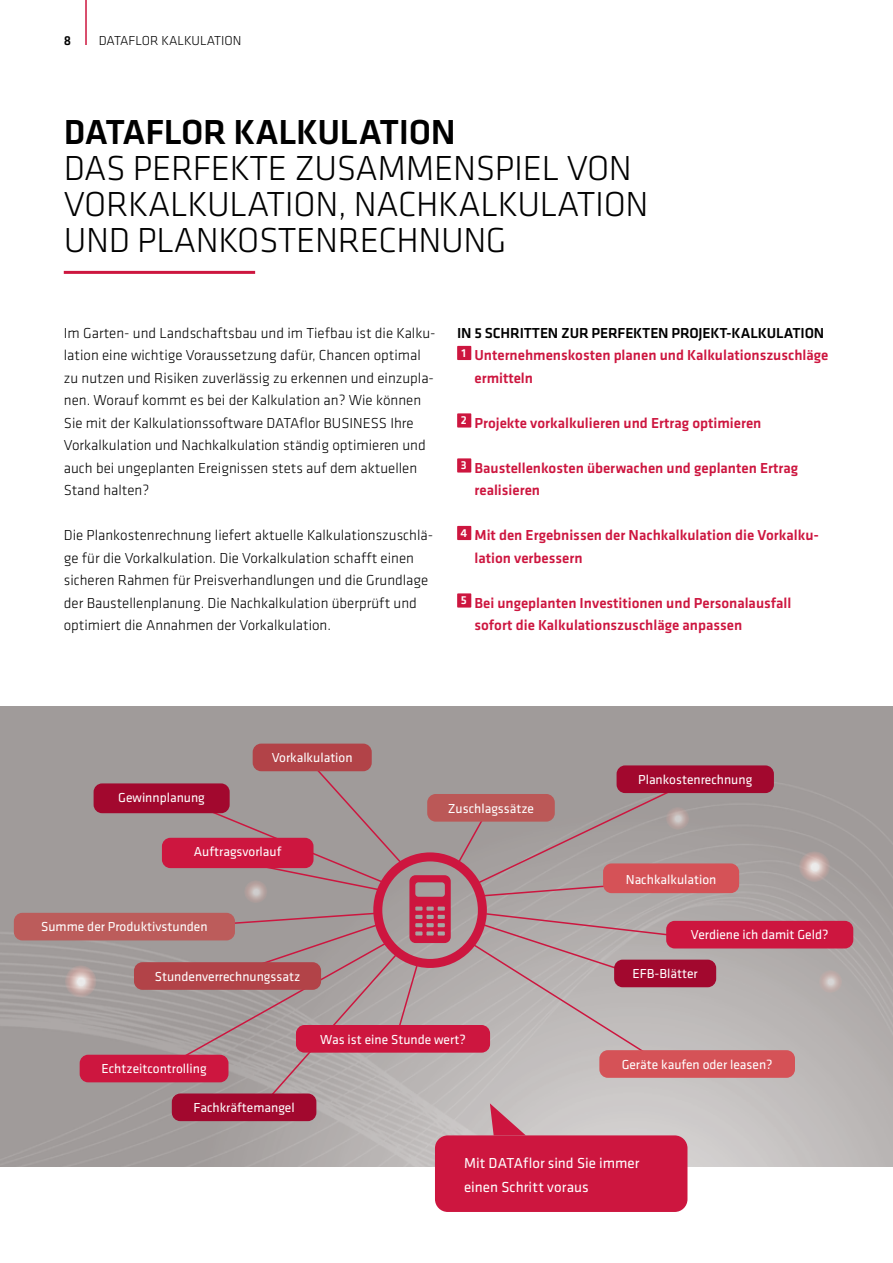
<style>
.page{position:relative;width:893px;height:1263px;background:#fff}
.page>*{position:absolute;margin:0;border:0;box-sizing:border-box;transform-origin:0 0}
.t1{font:300 36px/36px "GC Klavika Fein";letter-spacing:-.01em;color:#000}
.t2{font:500 36px "GC Klavika";letter-spacing:-.01em;color:#000}
.t3{font:300 15px/22.5px "GC Klavika Fein";color:#000}
.t4{font:500 15px/22.5px "GC Klavika";color:#cd163f}
.t5{font:500 15px "GC Klavika";letter-spacing:-.01em;color:#000}
.t6{font:15px/24px "GC Klavika";color:#fff}
.t7{font:13.5px "GC Klavika";color:#fff}
.t8{font:300 13.5px "GC Klavika Fein";color:#000}
.t9{font:500 13.5px "GC Klavika";color:#000}
</style>
<div class="page">
<hr style="left:85px;top:0;width:2px;height:45px;background:#cd163f">
<div style="left:457px;top:346px;width:14px;height:14px;background:#cd163f"></div>
<div style="left:457px;top:413px;width:14px;height:15px;background:#cd163f"></div>
<div style="left:457px;top:458px;width:14px;height:15px;background:#cd163f"></div>
<div style="left:457px;top:526px;width:14px;height:14px;background:#cd163f"></div>
<div style="left:457px;top:593px;width:14px;height:15px;background:#cd163f"></div>
<hr style="left:64px;top:271px;width:191px;height:3px;background:#cd163f">
<img style="left:0;top:706px;width:893px;height:461px">
<div style="left:435px;top:1135px;width:252px;height:77px;background:#cd163f;border-radius:13px"></div>
<div style="left:666px;top:921px;width:187px;height:27px;background:#cd163f;border-radius:9px"></div>
<div style="left:617px;top:765px;width:157px;height:28px;background:#a2082e;border-radius:9px"></div>
<div style="left:253px;top:744px;width:119px;height:27px;background:#b24348;border-radius:9px"></div>
<div style="left:134px;top:962px;width:187px;height:28px;background:#b24348;border-radius:9px"></div>
<div style="left:94px;top:783px;width:136px;height:30px;background:#a2082e;border-radius:9px"></div>
<div style="left:80px;top:1055px;width:148px;height:27px;background:#cd163f;border-radius:9px"></div>
<div style="left:603px;top:863px;width:136px;height:30px;background:#d55257;border-radius:9px"></div>
<div style="left:599px;top:1050px;width:196px;height:28px;background:#d55257;border-radius:9px"></div>
<svg style="left:145px;top:763px;width:555px;height:372px;background:#b09296"></svg>
<div style="left:296px;top:1025px;width:194px;height:28px;background:#cd163f;border-radius:9px"></div>
<div style="left:427px;top:794px;width:128px;height:28px;background:#bb5857;border-radius:9px"></div>
<div style="left:14px;top:913px;width:221px;height:27px;background:#bc5c5b;border-radius:9px"></div>
<div style="left:614px;top:960px;width:102px;height:27px;background:#a2082e;border-radius:9px"></div>
<div style="left:172px;top:1093px;width:144px;height:28px;background:#a2082e;border-radius:9px"></div>
<svg style="left:244px;top:880px;width:24px;height:23px"></svg>
<svg style="left:65px;top:965px;width:31px;height:32px"></svg>
<svg style="left:799px;top:851px;width:31px;height:31px"></svg>
<svg style="left:666px;top:807px;width:23px;height:23px"></svg>
<svg style="left:819px;top:970px;width:23px;height:23px"></svg>
<p class="t9" style="left:64px;top:31px;width:9px">8</p>
<p class="t8" style="left:99px;top:32px;width:144px">DATAFLOR KALKULATION</p>
<h1 class="t2" style="left:64px;top:108px;width:394px">DATAFLOR KALKULATION</h1>
<h1 class="t1" style="left:64px;top:150px;width:586px">DAS PERFEKTE ZUSAMMENSPIEL VON<br>VORKALKULATION, NACHKALKULATION<br>UND PLANKOSTENRECHNUNG</h1>
<p class="t3" style="left:64px;top:321px;width:373px">Im Garten- und Landschaftsbau und im Tiefbau ist die Kalku&shy;lation eine wichtige Voraussetzung dafür, Chancen optimal zu nutzen und Risiken zuverlässig zu erkennen und einzupla&shy;nen. Worauf kommt es bei der Kalkulation an? Wie können Sie mit der Kalkulationssoftware DATAflor BUSINESS Ihre Vorkalkulation und Nachkalkulation ständig optimieren und auch bei ungeplanten Ereignissen stets auf dem aktuellen Stand halten?</p>
<p class="t3" style="left:64px;top:524px;width:371px">Die Plankostenrechnung liefert aktuelle Kalkulationszuschlä&shy;ge für die Vorkalkulation. Die Vorkalkulation schafft einen sicheren Rahmen für Preisverhandlungen und die Grundlage der Baustellenplanung. Die Nachkalkulation überprüft und optimiert die Annahmen der Vorkalkulation.</p>
<p class="t5" style="left:457px;top:322px;width:369px">IN 5 SCHRITTEN ZUR PERFEKTEN PROJEKT-KALKULATION</p>
<p class="t4" style="left:462px;top:343px;width:368px"><sup>1</sup> Unternehmenskosten planen und Kalkulationszuschläge</p>
<p class="t4" style="left:474px;top:366px;width:60px">ermitteln</p>
<p class="t4" style="left:461px;top:411px;width:302px"><sup>2</sup> Projekte vorkalkulieren und Ertrag optimieren</p>
<p class="t4" style="left:474px;top:456px;width:325px;text-indent:-13px"><sup>3</sup> Baustellenkosten überwachen und geplanten Ertrag realisieren</p>
<p class="t4" style="left:474px;top:523px;width:346px;text-indent:-14px"><sup>4</sup> Mit den Ergebnissen der Nachkalkulation die Vorkalku&shy;lation verbessern</p>
<p class="t4" style="left:474px;top:591px;width:318px;text-indent:-14px"><sup>5</sup> Bei ungeplanten Investitionen und Personalausfall sofort die Kalkulationszuschläge anpassen</p>
<p class="t7" style="left:118px;top:789px;width:88px">Gewinnplanung</p>
<p class="t7" style="left:272px;top:749px;width:82px">Vorkalkulation</p>
<p class="t7" style="left:194px;top:843px;width:89px">Auftragsvorlauf</p>
<p class="t7" style="left:41px;top:918px;width:168px">Summe der Produktivstunden</p>
<p class="t7" style="left:155px;top:967px;width:147px">Stundenverrechnungssatz</p>
<p class="t7" style="left:448px;top:799px;width:88px">Zuschlagssätze</p>
<p class="t7" style="left:638px;top:771px;width:116px">Plankostenrechnung</p>
<p class="t7" style="left:626px;top:870px;width:92px">Nachkalkulation</p>
<p class="t7" style="left:691px;top:926px;width:139px">Verdiene ich damit Geld?</p>
<p class="t7" style="left:632px;top:965px;width:67px">EFB-Blätter</p>
<p class="t7" style="left:101px;top:1060px;width:107px">Echtzeitcontrolling</p>
<p class="t7" style="left:193px;top:1099px;width:103px">Fachkräftemangel</p>
<p class="t7" style="left:320px;top:1030px;width:147px">Was ist eine Stunde wert?</p>
<p class="t7" style="left:622px;top:1055px;width:152px">Geräte kaufen oder leasen?</p>
<p class="t6" style="left:464px;top:1150px;width:177px">Mit DATAflor sind Sie immer einen Schritt voraus</p>
</div>
